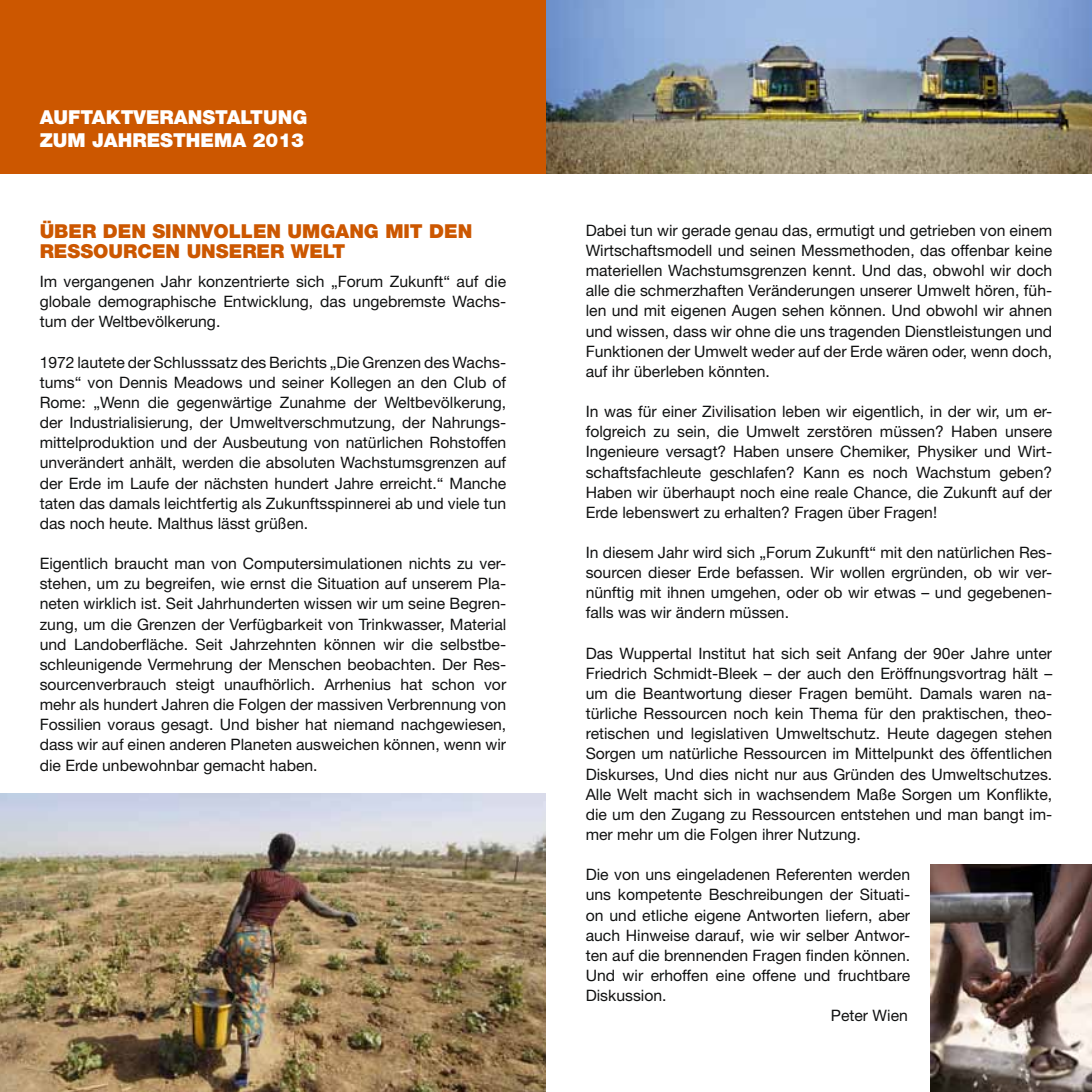
<style>
.page{position:relative;width:1092px;height:1092px;background:#fff}
.page>*{position:absolute;margin:0;border:0;box-sizing:border-box;transform-origin:0 0}
.t1{font:900 19.25px/20.1px "Helvetica Neue";color:#cc5700}
.t2{font:900 19.25px/22.8px "Helvetica Neue";color:#fff}
.t3{font:15.75px/20.1px "Helvetica Neue";color:#111212;text-align:justify}
</style>
<div class="page">
<div style="left:0;top:0;width:1091px;height:174px;background:#cc5700"></div>
<img style="left:0;top:793px;width:546px;height:298px">
<img style="left:546px;top:0;width:545px;height:174px">
<img style="left:930px;top:864px;width:161px;height:227px">
<p class="t2" style="left:40px;top:106px;width:269px">AU FTAKTVERANSTALTUNG<br>ZUM JAHRESTHEMA 2013</p>
<p class="t1" style="left:40px;top:221px;width:434px">ÜBER DEN SINNVOLLEN UMGANG MIT DEN<br>RESSOURCEN UNSERER WELT</p>
<p class="t3" style="left:40px;top:271px;width:468px">Im vergangenen Jahr konzentrierte sich „Forum Zukunft“ auf die globale demographische Entwicklung, das ungebremste Wachs&shy;tum der Weltbevölkerung.</p>
<p class="t3" style="left:40px;top:352px;width:468px">1972 lautete der Schlusssatz des Berichts „Die Grenzen des Wachs&shy;tums“ von Dennis Meadows und seiner Kollegen an den Club of Rome: „Wenn die gegenwärtige Zunahme der Weltbevölkerung, der Industrialisierung, der Umweltverschmutzung, der Nahrungs&shy;mittelproduktion und der Ausbeutung von natürlichen Rohstoffen unverändert anhält, werden die absoluten Wachstumsgrenzen auf der Erde im Laufe der nächsten hundert Jahre erreicht.“ Manche taten das damals leichtfertig als Zukunftsspinnerei ab und viele tun das noch heute. Malthus lässt grüßen.</p>
<p class="t3" style="left:40px;top:553px;width:468px">Eigentlich braucht man von Computersimulationen nichts zu ver&shy;stehen, um zu begreifen, wie ernst die Situation auf unserem Pla&shy;neten wirklich ist. Seit Jahrhunderten wissen wir um seine Begren&shy;zung, um die Grenzen der Verfügbarkeit von Trinkwasser, Material und Landoberfläche. Seit Jahrzehnten können wir die selbstbe&shy;schleunigende Vermehrung der Menschen beobachten. Der Res&shy;sourcenverbrauch steigt unaufhörlich. Arrhenius hat schon vor mehr als hundert Jahren die Folgen der massiven Verbrennung von Fossilien voraus gesagt. Und bisher hat niemand nachgewiesen, dass wir auf einen anderen Planeten ausweichen können, wenn wir die Erde unbewohnbar gemacht haben.</p>
<p class="t3" style="left:585px;top:220px;width:468px">Dabei tun wir gerade genau das, ermutigt und getrieben von einem Wirtschaftsmodell und seinen Messmethoden, das offenbar keine materiellen Wachstumsgrenzen kennt. Und das, obwohl wir doch alle die schmerzhaften Veränderungen unserer Umwelt hören, füh&shy;len und mit eigenen Augen sehen können. Und obwohl wir ahnen und wissen, dass wir ohne die uns tragenden Dienstleistungen und Funktionen der Umwelt weder auf der Erde wären oder, wenn doch, auf ihr überleben könnten.</p>
<p class="t3" style="left:585px;top:401px;width:468px">In was für einer Zivilisation leben wir eigentlich, in der wir, um er&shy;folgreich zu sein, die Umwelt zerstören müssen? Haben unsere Ingenieure versagt? Haben unsere Chemiker, Physiker und Wirt&shy;schaftsfachleute geschlafen? Kann es noch Wachstum geben?<br>Haben wir überhaupt noch eine reale Chance, die Zukunft auf der Erde lebenswert zu erhalten? Fragen über Fragen!</p>
<p class="t3" style="left:585px;top:542px;width:468px">In diesem Jahr wird sich „Forum Zukunft“ mit den natürlichen Res&shy;sourcen dieser Erde befassen. Wir wollen ergründen, ob wir ver&shy;nünftig mit ihnen umgehen, oder ob wir etwas – und gegebenen&shy;falls was wir ändern müssen.</p>
<p class="t3" style="left:585px;top:642px;width:468px">Das Wuppertal Institut hat sich seit Anfang der 90er Jahre unter Friedrich Schmidt-Bleek – der auch den Eröffnungsvortrag hält – um die Beantwortung dieser Fragen bemüht. Damals waren na&shy;türliche Ressourcen noch kein Thema für den praktischen, theo&shy;retischen und legislativen Umweltschutz. Heute dagegen stehen Sorgen um natürliche Ressourcen im Mittelpunkt des öffentlichen Diskurses, Und dies nicht nur aus Gründen des Umweltschutzes.<br>Alle Welt macht sich in wachsendem Maße Sorgen um Konflikte, die um den Zugang zu Ressourcen entstehen und man bangt im&shy;mer mehr um die Folgen ihrer Nutzung.</p>
<p class="t3" style="left:585px;top:864px;width:326px">Die von uns eingeladenen Referenten werden</p>
<p class="t3" style="left:585px;top:884px;width:326px">uns kompetente Beschreibungen der Situati-</p>
<p class="t3" style="left:585px;top:904px;width:326px">on und etliche eigene Antworten liefern, aber</p>
<p class="t3" style="left:585px;top:924px;width:326px">auch Hinweise darauf, wie wir selber Antwor-</p>
<p class="t3" style="left:585px;top:944px;width:326px">ten auf die brennenden Fragen finden können.</p>
<p class="t3" style="left:585px;top:965px;width:326px">Und wir erhoffen eine offene und fruchtbare</p>
<p class="t3" style="left:585px;top:985px;width:82px">Diskussion.</p>
<p class="t3" style="left:830px;top:1005px;width:79px">Peter Wien</p>
</div>
